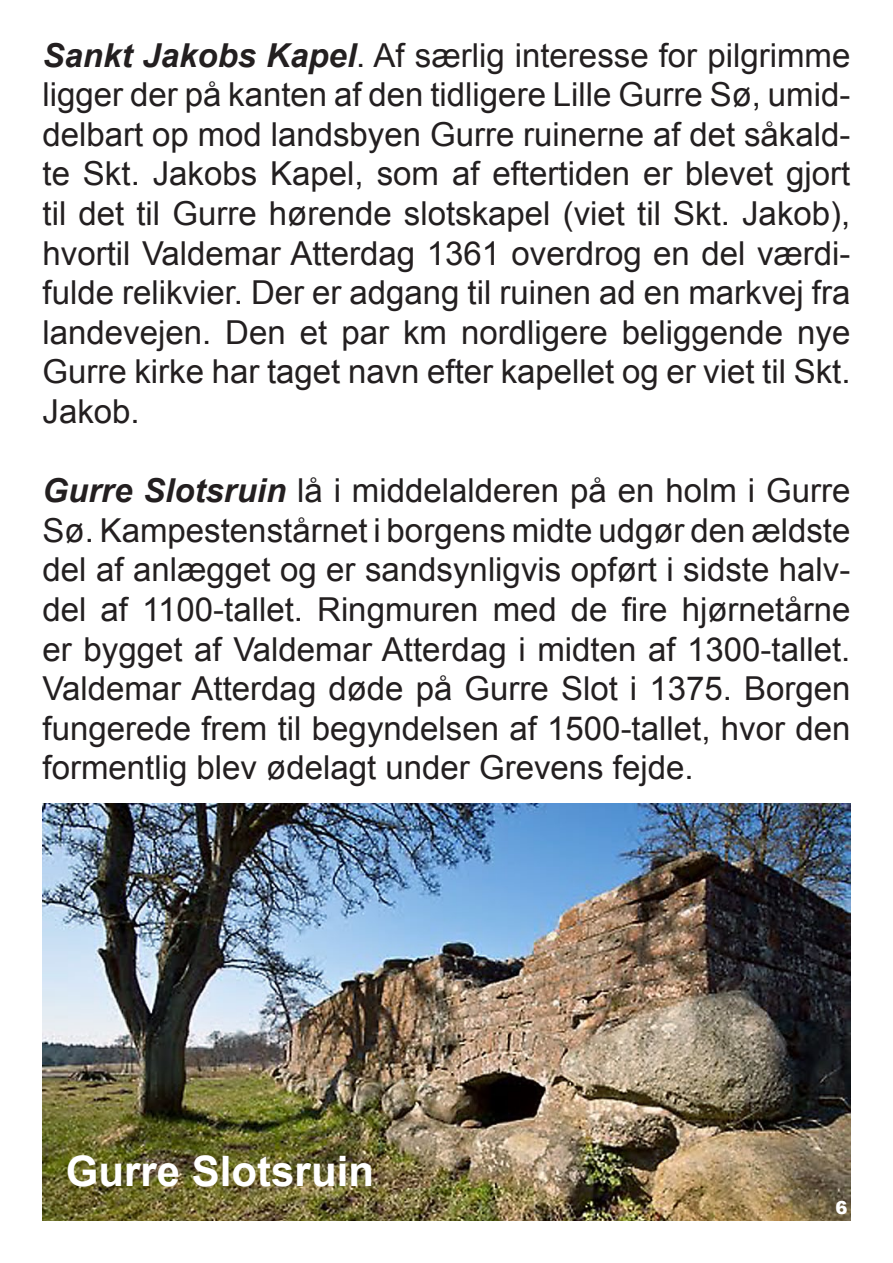
<style>
.page{position:relative;width:893px;height:1263px;background:#fff}
.page>*{position:absolute;margin:0;border:0;box-sizing:border-box;transform-origin:0 0}
.t1{font:700 42px "Arial";color:#fff}
.t2{font:33px/39.6px "Arial";color:#231f20;text-align:justify}
.t3{font:900 18px "Arial";color:#fff}
.s1{font-weight:700;font-style:italic}
</style>
<div class="page">
<img style="left:43px;top:804px;width:807px;height:416px">
<p class="t2" style="left:43px;top:36px;width:809px"><span class="s1">Sankt Jakobs Kapel</span>. Af særlig interesse for pilgrimme ligger der på kanten af den tidligere Lille Gurre Sø, umid&shy;delbart op mod landsbyen Gurre ruinerne af det såkald&shy;te Skt. Jakobs Kapel, som af eftertiden er blevet gjort til det til Gurre hørende slotskapel (viet til Skt. Jakob), hvortil Valdemar Atterdag 1361 overdrog en del værdi&shy;fulde relikvier. Der er adgang til ruinen ad en markvej fra landevejen. Den et par km nordligere beliggende nye Gurre kirke har taget navn efter kapellet og er viet til Skt.<br>Jakob.</p>
<p class="t2" style="left:43px;top:471px;width:809px"><span class="s1">Gurre Slotsruin</span> lå i middelalderen på en holm i Gurre Sø. Kampestenstårnet i borgens midte udgør den ældste del af anlægget og er sandsynligvis opført i sidste halv&shy;del af 1100-tallet. Ringmuren med de fire hjørnetårne er bygget af Valdemar Atterdag i midten af 1300-tallet.<br>Valdemar Atterdag døde på Gurre Slot i 1375. Borgen fungerede frem til begyndelsen af 1500-tallet, hvor den formentlig blev ødelagt under Grevens fejde.</p>
<p class="t1" style="left:66px;top:1144px;width:310px">Gurre Slotsruin</p>
<p class="t3" style="left:835px;top:1195px;width:14px">6</p>
</div>
